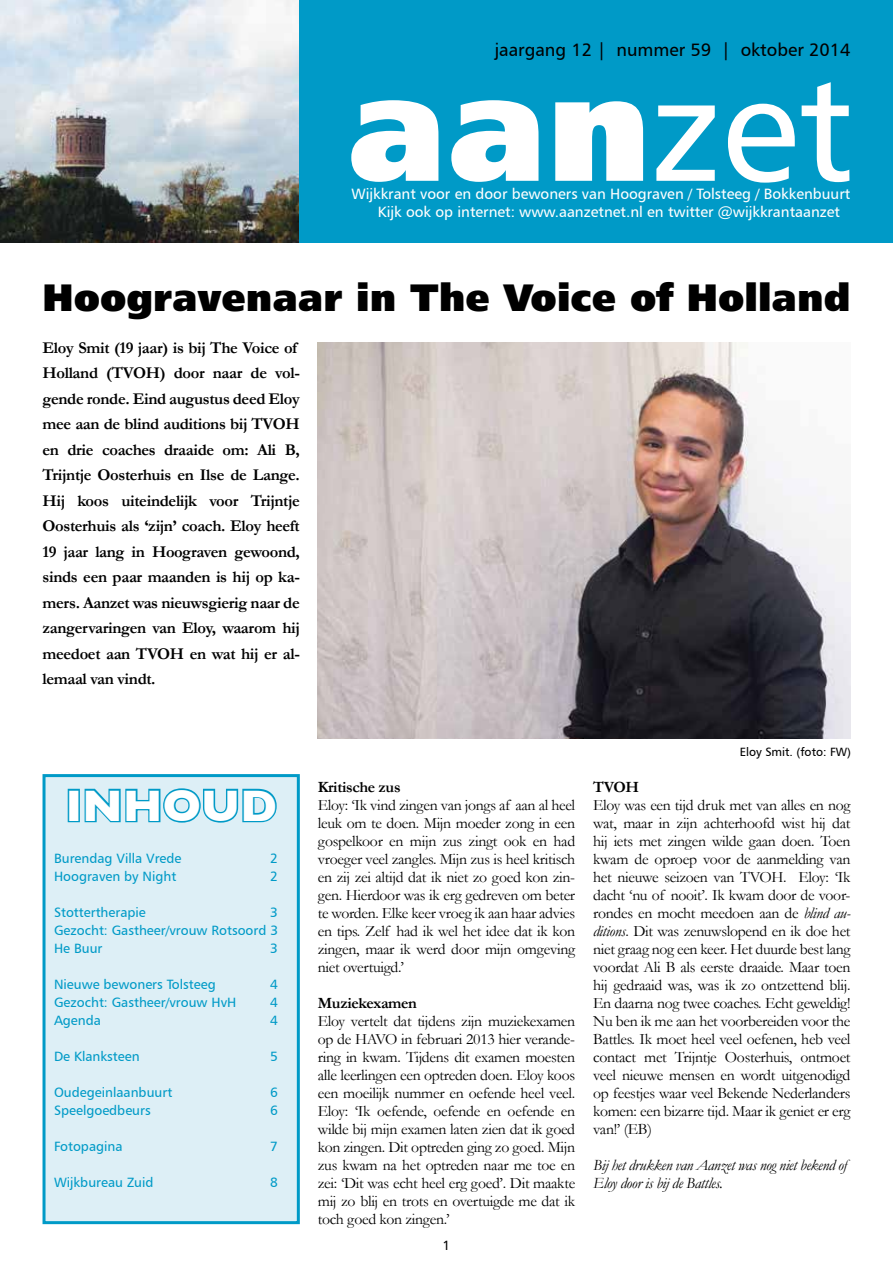
<style>
.page{position:relative;width:893px;height:1263px;background:#fff}
.page>*{position:absolute;margin:0;border:0;box-sizing:border-box;transform-origin:0 0}
.t1{font:150px "Humanist 777 BT Extra Black B";color:#fff}
.t2{font:700 45px "Gill Sans";color:#fff}
.t3{font:38.25px "Humanist 777 BT Extra Black B";color:#000}
.t4{font:18px "Humanist 777 BT Roman B";color:#000}
.t5{font:700 16.5px/25.5px "Garamond";letter-spacing:-.02em;color:#000}
.t6{font:15.75px/18px "Garamond";letter-spacing:-.02em;color:#000;text-align:justify}
.t7{font:italic 15.75px/18px "Garamond";letter-spacing:-.02em;color:#000}
.t8{font:700 15.75px "Garamond";letter-spacing:-.02em;color:#000}
.t9{font:15px "Humanist 777 BT Roman B";color:#fff}
.t10{font:13.5px/18px "Humanist 777 BT Roman B";color:#009ac7;text-align:justify}
.t11{font:13.5px "Humanist 777 BT Roman B";color:#000}
.t12{font:12px "Humanist 777 BT Roman B";color:#000}
.s1{font-family:"Humanist 777 BT Roman B"}
.s2{font-style:italic}
</style>
<div class="page">
<img style="left:0;top:0;width:300px;height:242px">
<div style="left:300px;top:0;width:593px;height:242px;background:#009ac7"></div>
<div style="left:44px;top:776px;width:254px;height:447px;background:#ddeff6"></div>
<div style="left:68px;top:789px;width:12px;height:33px;border:3px solid #009ac7"></div>
<svg style="left:84px;top:788px;width:193px;height:35px"></svg>
<div style="left:43px;top:774px;width:257px;height:450px;border:3px solid #009ac7"></div>
<img style="left:318px;top:342px;width:532px;height:396px">
<p class="t4" style="left:495px;top:39px;width:357px">jaargang 12 | nummer 59 | oktober 2014</p>
<h1 class="t1" style="left:347px;top:32px;width:508px">aan<span class="s1">zet</span></h1>
<p class="t9" style="left:378px;top:202px;width:464px">Kijk ook op internet: www.aanzetnet.nl en twitter @wijkkrantaanzet</p>
<p class="t9" style="left:351px;top:184px;width:500px">Wijkkrant voor en door bewoners van Hoograven / Tolsteeg / Bokkenbuurt</p>
<h3 class="t3" style="left:43px;top:273px;width:809px">Hoogravenaar in The Voice of Holland</h3>
<p class="t5" style="left:43px;top:335px;width:259px">Eloy Smit (19 jaar) is bij The Voice of Holland (TVOH) door naar de vol&shy;gende ronde. Eind augustus deed Eloy mee aan de blind auditions bij TVOH en drie coaches draaide om: Ali B, Trijntje Oosterhuis en Ilse de Lange.<br>Hij koos uiteindelijk voor Trijntje Oosterhuis als ‘zijn’ coach. Eloy heeft 19 jaar lang in Hoograven gewoond, sinds een paar maanden is hij op ka&shy;mers. Aanzet was nieuwsgierig naar de zangervaringen van Eloy, waarom hij meedoet aan TVOH en wat hij er al&shy;lemaal van vindt.</p>
<h2 class="t2" style="left:65px;top:779px;width:213px">INHOUD</h2>
<p class="t10" style="left:54px;top:849px;width:129px">Burendag Villa Vrede</p>
<p class="t10" style="left:270px;top:849px;width:9px">2</p>
<p class="t10" style="left:54px;top:867px;width:124px">Hoograven by Night</p>
<p class="t10" style="left:270px;top:867px;width:9px">2</p>
<p class="t10" style="left:54px;top:903px;width:93px">Stottertherapie</p>
<p class="t10" style="left:54px;top:903px;width:226px;text-indent:216px">3<br>Gezocht: Gastheer/vrouw Rotsoord 3<br>He Buur</p>
<p class="t10" style="left:270px;top:939px;width:9px">3</p>
<p class="t10" style="left:54px;top:975px;width:163px">Nieuwe bewoners Tolsteeg</p>
<p class="t10" style="left:270px;top:975px;width:9px">4</p>
<p class="t10" style="left:54px;top:993px;width:184px">Gezocht: Gastheer/vrouw HvH</p>
<p class="t10" style="left:270px;top:993px;width:9px">4</p>
<p class="t10" style="left:54px;top:1011px;width:48px">Agenda</p>
<p class="t10" style="left:270px;top:1011px;width:9px">4</p>
<p class="t10" style="left:54px;top:1047px;width:87px">De Klanksteen</p>
<p class="t10" style="left:270px;top:1047px;width:9px">5</p>
<p class="t10" style="left:54px;top:1083px;width:120px">Oudegeinlaanbuurt</p>
<p class="t10" style="left:270px;top:1083px;width:9px">6</p>
<p class="t10" style="left:54px;top:1101px;width:98px">Speelgoedbeurs</p>
<p class="t10" style="left:270px;top:1101px;width:9px">6</p>
<p class="t10" style="left:54px;top:1137px;width:70px">Fotopagina</p>
<p class="t10" style="left:270px;top:1137px;width:9px">7</p>
<p class="t10" style="left:54px;top:1173px;width:101px">Wijkbureau Zuid</p>
<p class="t10" style="left:270px;top:1173px;width:9px">8</p>
<p class="t8" style="left:318px;top:776px;width:84px">Kritische zus</p>
<p class="t6" style="left:318px;top:796px;width:259px">Eloy: ‘Ik vind zingen van jongs af aan al heel leuk om te doen. Mijn moeder zong in een gospelkoor en mijn zus zingt ook en had vroeger veel zangles. Mijn zus is heel kritisch en zij zei altijd dat ik niet zo goed kon zin&shy;gen. Hierdoor was ik erg gedreven om beter te worden. Elke keer vroeg ik aan haar advies en tips. Zelf had ik wel het idee dat ik kon zingen, maar ik werd door mijn omgeving niet overtuigd.’</p>
<p class="t8" style="left:318px;top:992px;width:101px">Muziekexamen</p>
<p class="t6" style="left:318px;top:1012px;width:259px">Eloy vertelt dat tijdens zijn muziekexamen op de HAVO in februari 2013 hier verande&shy;ring in kwam. Tijdens dit examen moesten alle leerlingen een optreden doen. Eloy koos een moeilijk nummer en oefende heel veel.<br>Eloy: ‘Ik oefende, oefende en oefende en wilde bij mijn examen laten zien dat ik goed kon zingen. Dit optreden ging zo goed. Mijn zus kwam na het optreden naar me toe en zei: ‘Dit was echt heel erg goed’. Dit maakte mij zo blij en trots en overtuigde me dat ik toch goed kon zingen.’</p>
<p class="t11" style="left:443px;top:1237px;width:9px">1</p>
<p class="t12" style="left:740px;top:744px;width:113px">Eloy Smit. (foto: FW)</p>
<p class="t8" style="left:593px;top:776px;width:48px">TVOH</p>
<p class="t6" style="left:593px;top:796px;width:259px">Eloy was een tijd druk met van alles en nog wat, maar in zijn achterhoofd wist hij dat hij iets met zingen wilde gaan doen. Toen kwam de oproep voor de aanmelding van het nieuwe seizoen van TVOH. Eloy: ‘Ik dacht ‘nu of nooit’. Ik kwam door de voor&shy;rondes en mocht meedoen aan de <span class="s2">blind au&shy;ditions</span>. Dit was zenuwslopend en ik doe het niet graag nog een keer. Het duurde best lang voordat Ali B als eerste draaide. Maar toen hij gedraaid was, was ik zo ontzettend blij.<br>En daarna nog twee coaches. Echt geweldig!<br>Nu ben ik me aan het voorbereiden voor the Battles. Ik moet heel veel oefenen, heb veel contact met Trijntje Oosterhuis, ontmoet veel nieuwe mensen en wordt uitgenodigd op feestjes waar veel Bekende Nederlanders komen: een bizarre tijd. Maar ik geniet er erg van!’ (EB)</p>
<p class="t7" style="left:593px;top:1156px;width:255px">Bij het drukken van Aanzet was nog niet bekend of<br>Eloy door is bij de Battles.</p>
</div>
